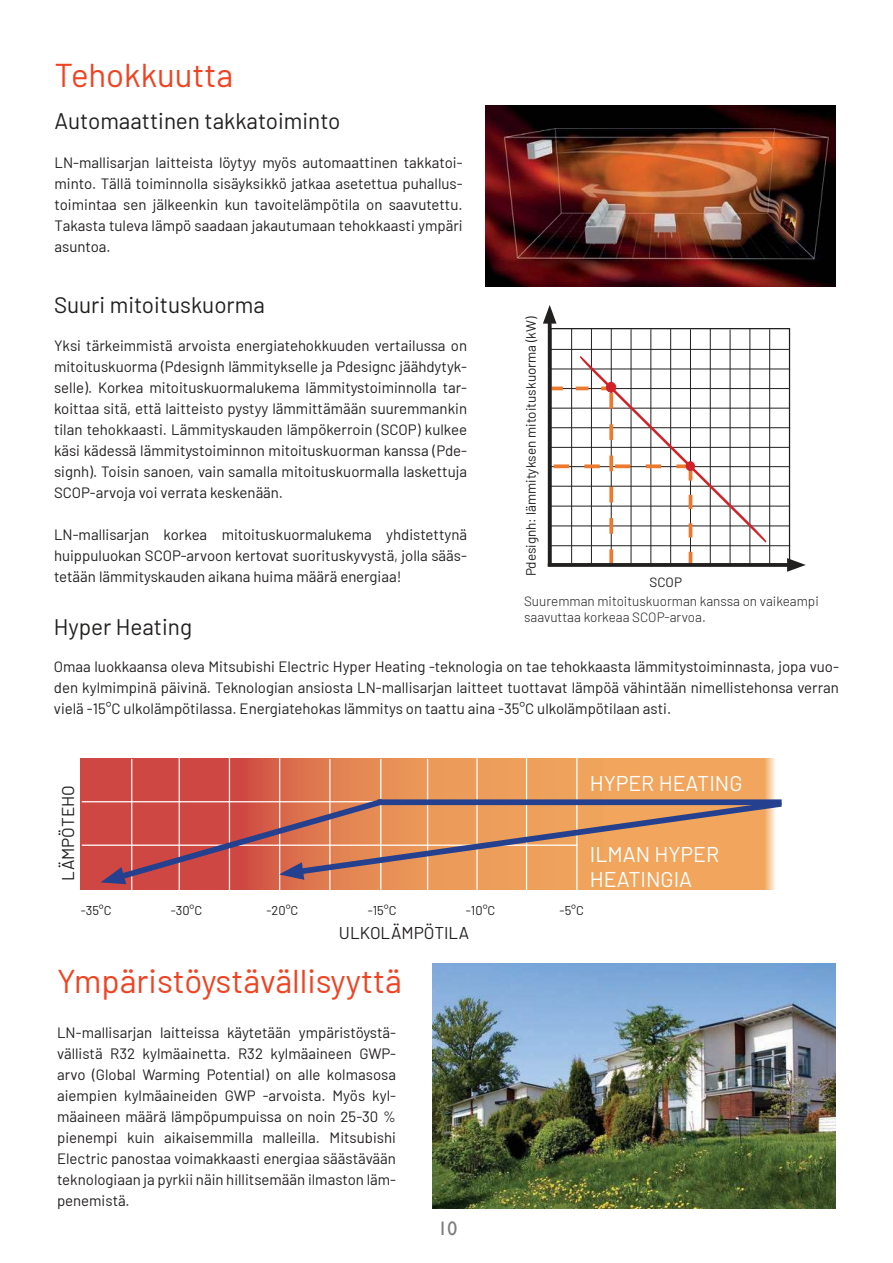
<style>
.page{position:relative;width:893px;height:1263px;background:#fff}
.page>*{position:absolute;margin:0;border:0;box-sizing:border-box;transform-origin:0 0}
.t1{font:33px "Barlow";color:#ef4322}
.t2{font:22.5px "Barlow";color:#221f1f}
.t3{font:21.45px/25.7px "Barlow";color:#fff}
.t4{font:19.5px "Gill Sans";color:#7a7c7e}
.t5{font:17.1px "Barlow";color:#221f1f}
.t6{font:15px/21px "Barlow";color:#221f1f;text-align:justify}
.t7{font:300 13.5px/16.2px "Barlow";color:#221f1f}
.t8{font:13.5px "Barlow";color:#221f1f}
.t9{font:12.9px "Barlow";color:#221f1f}
</style>
<div class="page">
<hr style="left:571px;top:328px;width:1px;height:238px;background:#221f1f">
<hr style="left:591px;top:329px;width:1px;height:237px;background:#221f1f">
<hr style="left:611px;top:329px;width:1px;height:237px;background:#221f1f">
<hr style="left:631px;top:329px;width:1px;height:237px;background:#221f1f">
<hr style="left:650px;top:329px;width:1px;height:237px;background:#221f1f">
<hr style="left:670px;top:329px;width:1px;height:237px;background:#221f1f">
<hr style="left:690px;top:329px;width:1px;height:237px;background:#221f1f">
<hr style="left:710px;top:328px;width:1px;height:238px;background:#221f1f">
<hr style="left:730px;top:329px;width:1px;height:237px;background:#221f1f">
<hr style="left:750px;top:329px;width:1px;height:237px;background:#221f1f">
<hr style="left:769px;top:329px;width:1px;height:237px;background:#221f1f">
<hr style="left:550px;top:349px;width:239px;height:1px;background:#221f1f">
<hr style="left:550px;top:369px;width:239px;height:1px;background:#221f1f">
<hr style="left:551px;top:388px;width:238px;height:1px;background:#221f1f">
<hr style="left:550px;top:408px;width:239px;height:1px;background:#221f1f">
<hr style="left:551px;top:427px;width:239px;height:1px;background:#221f1f">
<hr style="left:550px;top:447px;width:239px;height:1px;background:#221f1f">
<hr style="left:550px;top:466px;width:239px;height:1px;background:#221f1f">
<hr style="left:550px;top:486px;width:239px;height:1px;background:#221f1f">
<hr style="left:550px;top:506px;width:239px;height:1px;background:#221f1f">
<hr style="left:550px;top:526px;width:239px;height:1px;background:#221f1f">
<hr style="left:550px;top:545px;width:240px;height:1px;background:#221f1f">
<svg style="left:552px;top:356px;width:215px;height:207px"></svg>
<svg style="left:548px;top:563px;width:239px;height:4px"></svg>
<svg style="left:787px;top:558px;width:19px;height:14px"></svg>
<svg style="left:548px;top:324px;width:4px;height:242px"></svg>
<svg style="left:543px;top:305px;width:13px;height:19px"></svg>
<img style="left:81px;top:759px;width:694px;height:130px">
<hr style="left:82px;top:801px;width:494px;height:1px;background:#fff">
<hr style="left:82px;top:844px;width:495px;height:2px;background:#fff">
<hr style="left:131px;top:759px;width:1px;height:135px;background:#fff">
<hr style="left:179px;top:758px;width:1px;height:136px;background:#fff">
<hr style="left:229px;top:757px;width:1px;height:136px;background:#fff">
<hr style="left:279px;top:758px;width:1px;height:136px;background:#fff">
<hr style="left:329px;top:759px;width:1px;height:135px;background:#fff">
<hr style="left:380px;top:759px;width:1px;height:135px;background:#fff">
<hr style="left:427px;top:759px;width:1px;height:135px;background:#fff">
<hr style="left:476px;top:756px;width:2px;height:136px;background:#fff">
<hr style="left:526px;top:754px;width:1px;height:136px;background:#fff">
<hr style="left:576px;top:756px;width:1px;height:136px;background:#fff">
<svg style="left:101px;top:794px;width:681px;height:91px;background:#cf8161"></svg>
<img style="left:432px;top:963px;width:404px;height:246px">
<img style="left:486px;top:106px;width:350px;height:180px">
<h1 class="t1" style="left:55px;top:60px;width:180px">Tehokkuutta</h1>
<h2 class="t2" style="left:55px;top:111px;width:287px">Automaattinen takkatoiminto</h2>
<p class="t6" style="left:55px;top:153px;width:410px">LN-mallisarjan laitteista löytyy myös automaattinen takkatoi&shy;minto. Tällä toiminnolla sisäyksikkö jatkaa asetettua puhallus&shy;toimintaa sen jälkeenkin kun tavoitelämpötila on saavutettu.<br>Takasta tuleva lämpö saadaan jakautumaan tehokkaasti ympäri asuntoa.</p>
<h2 class="t2" style="left:54px;top:295px;width:212px">Suuri mitoituskuorma</h2>
<p class="t6" style="left:54px;top:336px;width:415px">Yksi tärkeimmistä arvoista energiatehokkuuden vertailussa on mitoituskuorma (Pdesignh lämmitykselle ja Pdesignc jäähdytyk&shy;selle). Korkea mitoituskuormalukema lämmitystoiminnolla tar&shy;koittaa sitä, että laitteisto pystyy lämmittämään suuremmankin tilan tehokkaasti. Lämmityskauden lämpökerroin (SCOP) kulkee käsi kädessä lämmitystoiminnon mitoituskuorman kanssa (Pde&shy;signh). Toisin sanoen, vain samalla mitoituskuormalla laskettuja SCOP-arvoja voi verrata keskenään.</p>
<p class="t6" style="left:54px;top:525px;width:415px">LN-mallisarjan korkea mitoituskuormalukema yhdistettynä huippuluokan SCOP-arvoon kertovat suorituskyvystä, jolla sääs&shy;tetään lämmityskauden aikana huima määrä energiaa!</p>
<p class="t8" style="left:525px;top:576px;width:261px;rotate:-90deg">Pdesignh: lämmityksen mitoituskuorma (kW)</p>
<p class="t8" style="left:649px;top:576px;width:34px">SCOP</p>
<p class="t7" style="left:524px;top:594px;width:296px">Suuremman mitoituskuorman kanssa on vaikeampi saavuttaa korkeaa SCOP-arvoa.</p>
<h2 class="t2" style="left:54px;top:617px;width:140px">Hyper Heating</h2>
<p class="t6" style="left:54px;top:657px;width:786px">Omaa luokkaansa oleva Mitsubishi Electric Hyper Heating -teknologia on tae tehokkaasta lämmitystoiminnasta, jopa vuo&shy;den kylmimpinä päivinä. Teknologian ansiosta LN-mallisarjan laitteet tuottavat lämpöä vähintään nimellistehonsa verran vielä -15°C ulkolämpötilassa. Energiatehokas lämmitys on taattu aina -35°C ulkolämpötilaan asti.</p>
<p class="t5" style="left:60px;top:881px;width:97px;rotate:-90deg">LÄMPÖTEHO</p>
<p class="t9" style="left:81px;top:904px;width:32px">-35°C</p>
<p class="t9" style="left:171px;top:904px;width:33px">-30°C</p>
<p class="t9" style="left:267px;top:904px;width:33px">-20°C</p>
<p class="t9" style="left:368px;top:904px;width:30px">-15°C</p>
<p class="t9" style="left:466px;top:904px;width:31px">-10°C</p>
<p class="t9" style="left:560px;top:904px;width:26px">-5°C</p>
<p class="t5" style="left:339px;top:926px;width:132px">ULKOLÄMPÖTILA</p>
<h3 class="t3" style="left:590px;top:772px;width:154px">HYPER HEATING</h3>
<h3 class="t3" style="left:590px;top:842px;width:131px">ILMAN HYPER<br>HEATINGIA</h3>
<h1 class="t1" style="left:57px;top:966px;width:346px">Ympäristöystävällisyyttä</h1>
<p class="t6" style="left:57px;top:1023px;width:340px">LN-mallisarjan laitteissa käytetään ympäristöystä&shy;vällistä R32 kylmäainetta. R32 kylmäaineen GWP&shy;arvo (Global Warming Potential) on alle kolmasosa aiempien kylmäaineiden GWP -arvoista. Myös kyl&shy;mäaineen määrä lämpöpumpuissa on noin 25-30 % pienempi kuin aikaisemmilla malleilla. Mitsubishi Electric panostaa voimakkaasti energiaa säästävään teknologiaan ja pyrkii näin hillitsemään ilmaston läm&shy;penemistä.</p>
<h3 class="t4" style="left:438px;top:1217px;width:21px">10</h3>
</div>
